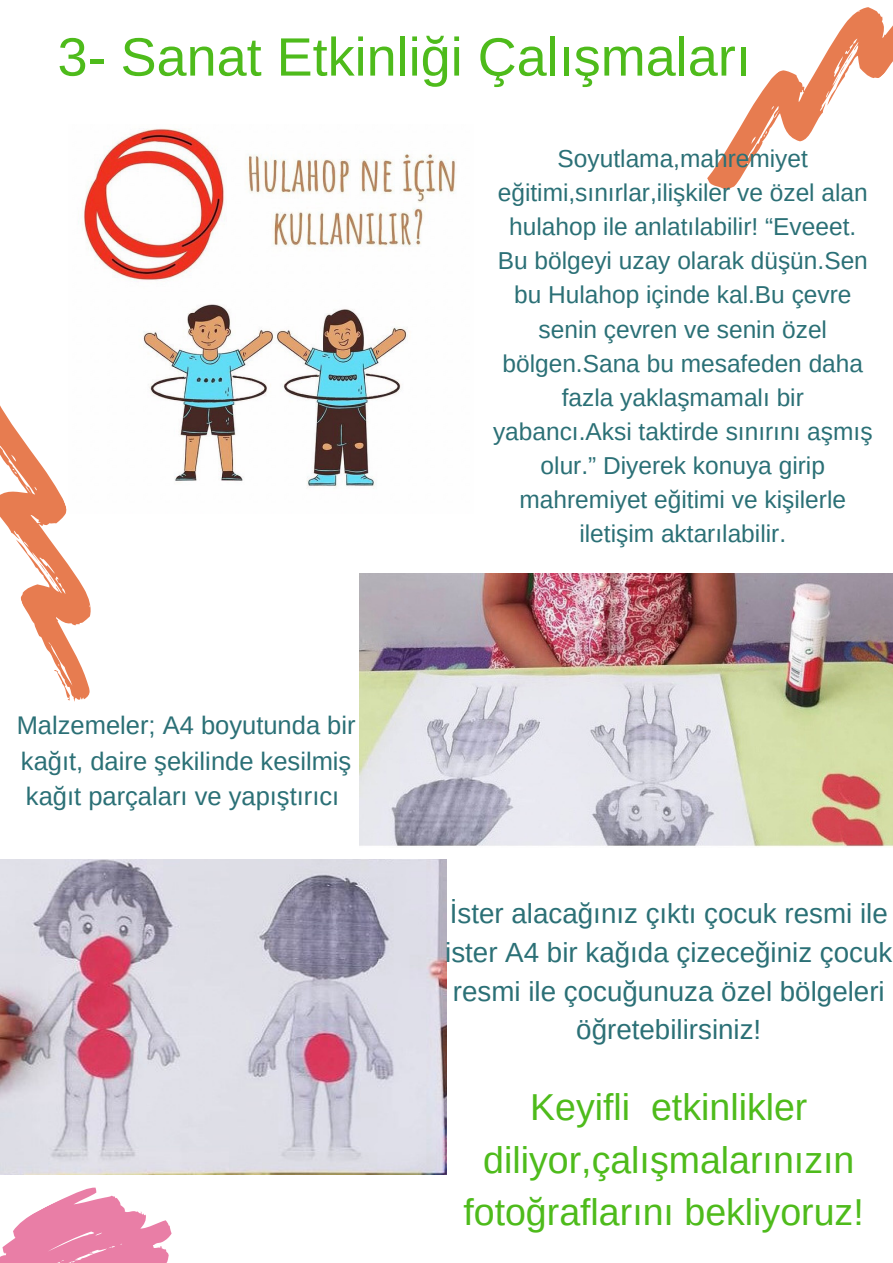
<style>
.page{position:relative;width:893px;height:1263px;background:#fff}
.page>*{position:absolute;margin:0;border:0;box-sizing:border-box;transform-origin:0 0}
.t1{font:54px "Arimo";color:#4ebb1b}
.t2{font:37.5px/52.3px "Arimo";color:#4ebb1b;text-align:center}
.t3{font:27.75px/38.7px "Arimo";color:#2b7076;text-align:center}
.t4{font:25.5px/35.5px "Arimo";color:#2b7076}
.t5{font:24.45px/34.1px "Arimo";color:#2b7076;text-align:center}
</style>
<div class="page">
<svg style="left:0;top:405px;width:91px;height:297px"></svg>
<svg style="left:0;top:1174px;width:191px;height:89px"></svg>
<svg style="left:707px;top:7px;width:186px;height:183px"></svg>
<img style="left:69px;top:128px;width:387px;height:386px">
<img style="left:0;top:859px;width:447px;height:315px">
<img style="left:359px;top:573px;width:534px;height:274px">
<p class="t1" style="left:58px;top:27px;width:695px">3- Sanat Etkinliği Çalışmaları</p>
<p class="t4" style="left:17px;top:708px;width:340px">Malzemeler; A4 boyutunda bir kağıt, daire şekilinde kesilmiş kağıt parçaları ve yapıştırıcı</p>
<p class="t5" style="left:493px;top:141px;width:381px">Soyutlama,mahremiyet eğitimi,sınırlar,ilişkiler ve özel alan hulahop ile anlatılabilir! “Eveeet.<br>Bu bölgeyi uzay olarak düşün.Sen bu Hulahop içinde kal.Bu çevre senin çevren ve senin özel bölgen.Sana bu mesafeden daha fazla yaklaşmamalı bir yabancı.Aksi taktirde sınırını aşmış olur.” Diyerek konuya girip mahremiyet eğitimi ve kişilerle iletişim aktarılabilir.</p>
<p class="t3" style="left:445px;top:894px;width:449px">İster alacağınız çıktı çocuk resmi ile ister A4 bir kağıda çizeceğiniz çocuk resmi ile çocuğunuza özel bölgeleri öğretebilirsiniz!</p>
<p class="t2" style="left:463px;top:1081px;width:402px">Keyifli etkinlikler diliyor,çalışmalarınızın fotoğraflarını bekliyoruz!</p>
</div>
